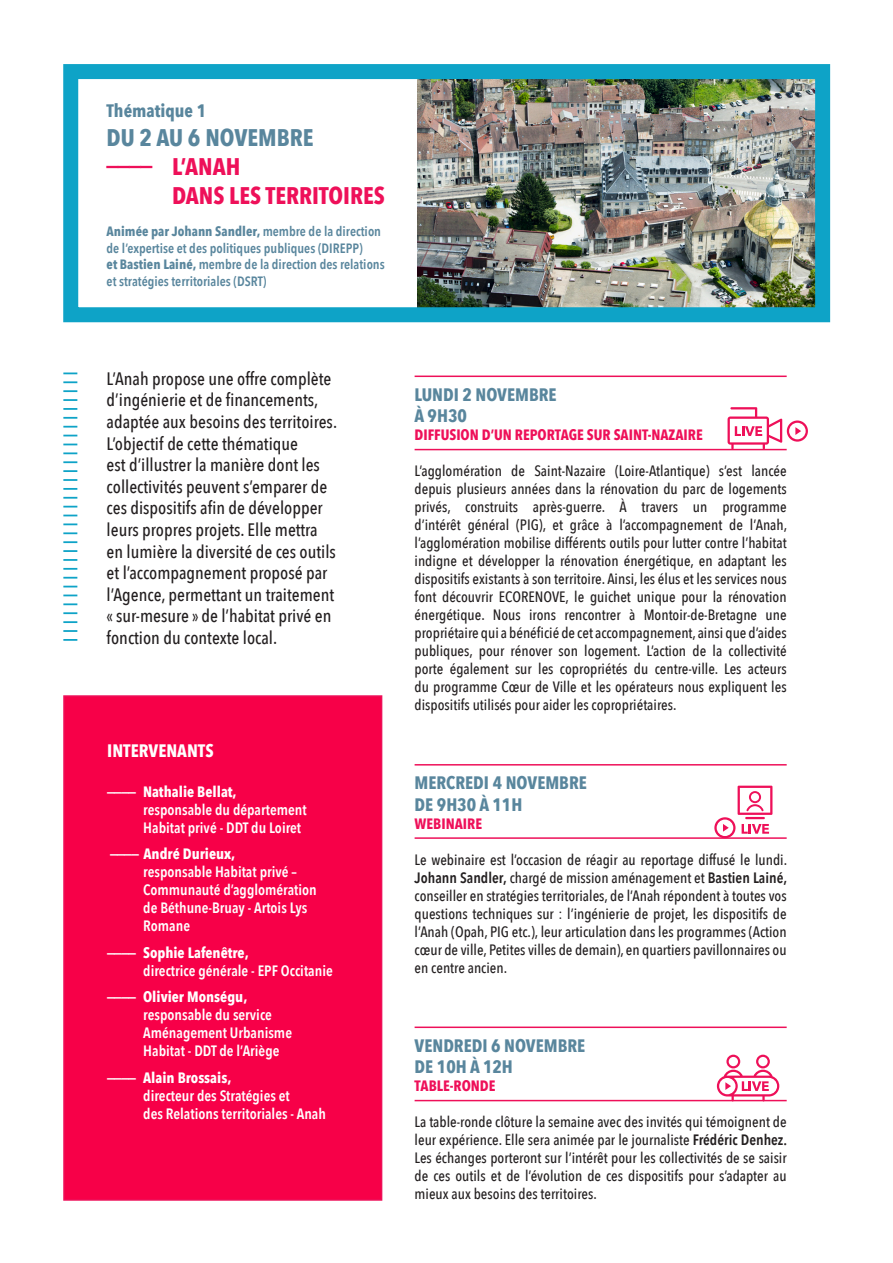
<style>
.page{position:relative;width:893px;height:1263px;background:#fff}
.page>*{position:absolute;margin:0;border:0;box-sizing:border-box;transform-origin:0 0}
.t1{font:700 24px/28.8px "Avenir Next Condensed";color:#ee1059}
.t2{font:700 24px "Avenir Next Condensed";color:#59869d}
.t3{font:500 18px/21.6px "Avenir Next Condensed";color:#231f20}
.t4{font:700 18px/21.6px "Avenir Next Condensed";color:#59869d}
.t5{font:700 18px "Avenir Next Condensed";color:#fff}
.t6{font:500 15px/18px "Avenir Next Condensed";color:#231f20;text-align:justify}
.t7{font:600 15px/18px "Avenir Next Condensed";color:#fff}
.t8{font:700 15px "Avenir Next Condensed";color:#fff}
.t9{font:700 15px "Avenir Next Condensed";color:#ee1059}
.t10{font:600 13.5px/16.5px "Avenir Next Condensed";color:#59869d}
.s1{font-weight:700}
.s2{font-weight:600}
</style>
<div class="page">
<div style="left:64px;top:696px;width:318px;height:504px;background:#f70048"></div>
<div style="left:63px;top:695px;width:319px;height:506px;border:2px solid #ee1059"></div>
<hr style="left:415px;top:376px;width:372px;height:1px;background:#ee1059">
<hr style="left:415px;top:449px;width:372px;height:1px;background:#ee1059">
<hr style="left:415px;top:764px;width:372px;height:1px;background:#ee1059">
<hr style="left:415px;top:837px;width:372px;height:2px;background:#ee1059">
<hr style="left:415px;top:1026px;width:372px;height:2px;background:#ee1059">
<hr style="left:415px;top:1100px;width:372px;height:1px;background:#ee1059">
<img style="left:63px;top:64px;width:768px;height:259px">
<svg style="left:727px;top:407px;width:81px;height:42px"></svg>
<svg style="left:717px;top:1055px;width:62px;height:45px"></svg>
<svg style="left:714px;top:786px;width:58px;height:52px"></svg>
<svg style="left:63px;top:381px;width:14px;height:2px"></svg>
<svg style="left:63px;top:390px;width:14px;height:2px"></svg>
<svg style="left:63px;top:399px;width:14px;height:2px"></svg>
<svg style="left:63px;top:417px;width:14px;height:2px"></svg>
<svg style="left:63px;top:426px;width:14px;height:2px"></svg>
<svg style="left:63px;top:435px;width:14px;height:1px"></svg>
<svg style="left:63px;top:408px;width:14px;height:2px"></svg>
<svg style="left:63px;top:372px;width:14px;height:2px"></svg>
<svg style="left:63px;top:444px;width:14px;height:1px"></svg>
<svg style="left:63px;top:452px;width:14px;height:2px"></svg>
<svg style="left:63px;top:470px;width:14px;height:2px"></svg>
<svg style="left:63px;top:479px;width:14px;height:2px"></svg>
<svg style="left:63px;top:488px;width:14px;height:2px"></svg>
<svg style="left:63px;top:506px;width:14px;height:1px"></svg>
<svg style="left:63px;top:515px;width:14px;height:1px"></svg>
<svg style="left:63px;top:523px;width:14px;height:2px"></svg>
<svg style="left:63px;top:497px;width:14px;height:2px"></svg>
<svg style="left:63px;top:461px;width:14px;height:2px"></svg>
<svg style="left:63px;top:532px;width:14px;height:2px"></svg>
<svg style="left:63px;top:541px;width:14px;height:2px"></svg>
<svg style="left:63px;top:559px;width:14px;height:2px"></svg>
<svg style="left:63px;top:568px;width:14px;height:2px"></svg>
<svg style="left:63px;top:577px;width:14px;height:2px"></svg>
<svg style="left:63px;top:594px;width:14px;height:2px"></svg>
<svg style="left:63px;top:603px;width:14px;height:2px"></svg>
<svg style="left:63px;top:612px;width:14px;height:2px"></svg>
<svg style="left:63px;top:586px;width:14px;height:1px"></svg>
<svg style="left:63px;top:550px;width:14px;height:2px"></svg>
<svg style="left:63px;top:621px;width:14px;height:2px"></svg>
<svg style="left:63px;top:630px;width:14px;height:2px"></svg>
<svg style="left:63px;top:639px;width:14px;height:2px"></svg>
<p class="t4" style="left:107px;top:100px;width:101px">Thématique 1</p>
<h1 class="t2" style="left:107px;top:123px;width:208px">DU 2 AU 6 NOVEMBRE</h1>
<h1 class="t1" style="left:107px;top:141px;width:47px">____</h1>
<h1 class="t1" style="left:172px;top:152px;width:214px">L’ANAH<br>DANS LES TERRITOIRES</h1>
<p class="t10" style="left:107px;top:223px;width:280px"><span class="s1">Animée par Johann Sandler,</span> membre de la direction de l’expertise et des politiques publiques (DIREPP)<br><span class="s1">et Bastien Lainé,</span> membre de la direction des relations et stratégies territoriales (DSRT)</p>
<p class="t3" style="left:107px;top:368px;width:232px">L’Anah propose une offre complète d’ingénierie et de financements, adaptée aux besoins des territoires.<br>L’objectif de cette thématique<br>est d’illustrer la manière dont les collectivités peuvent s’emparer de ces dispositifs afin de développer leurs propres projets. Elle mettra en lumière la diversité de ces outils et l’accompagnement proposé par l’Agence, permettant un traitement « sur-mesure » de l’habitat privé en fonction du contexte local.</p>
<p class="t5" style="left:107px;top:740px;width:108px">INTERVENANTS</p>
<p class="t8" style="left:107px;top:782px;width:131px">____ Nathalie Bellat,</p>
<p class="t7" style="left:143px;top:800px;width:165px">responsable du département<br>Habitat privé - DDT du Loiret</p>
<p class="t8" style="left:110px;top:845px;width:127px">____ André Durieux,</p>
<p class="t7" style="left:143px;top:862px;width:175px">responsable Habitat privé –<br>Communauté d’agglomération de Béthune-Bruay - Artois Lys<br>Romane</p>
<p class="t8" style="left:107px;top:943px;width:143px">____ Sophie Lafenêtre,</p>
<p class="t7" style="left:143px;top:961px;width:191px">directrice générale - EPF Occitanie</p>
<p class="t8" style="left:107px;top:988px;width:142px">____ Olivier Monségu,</p>
<p class="t7" style="left:143px;top:1005px;width:150px">responsable du service<br>Aménagement Urbanisme<br>Habitat - DDT de l’Ariège</p>
<p class="t8" style="left:107px;top:1068px;width:126px">____ Alain Brossais,</p>
<p class="t7" style="left:143px;top:1086px;width:184px">directeur des Stratégies et<br>des Relations territoriales - Anah</p>
<p class="t4" style="left:415px;top:383px;width:144px">LUNDI 2 NOVEMBRE<br>À 9H30</p>
<p class="t9" style="left:415px;top:426px;width:290px">DIFFUSION D’UN REPORTAGE SUR SAINT-NAZAIRE</p>
<p class="t6" style="left:415px;top:462px;width:374px">L’agglomération de Saint-Nazaire (Loire-Atlantique) s’est lancée depuis plusieurs années dans la rénovation du parc de logements privés, construits après-guerre. À travers un programme d’intérêt général (PIG), et grâce à l’accompagnement de l’Anah, l’agglomération mobilise différents outils pour lutter contre l’habitat indigne et développer la rénovation énergétique, en adaptant les dispositifs existants à son territoire. Ainsi, les élus et les services nous font découvrir ECORENOVE, le guichet unique pour la rénovation énergétique. Nous irons rencontrer à Montoir-de-Bretagne une propriétaire qui a bénéficié de cet accompagnement, ainsi que d’aides publiques, pour rénover son logement. L’action de la collectivité porte également sur les copropriétés du centre-ville. Les acteurs du programme Cœur de Ville et les opérateurs nous expliquent les dispositifs utilisés pour aider les copropriétaires.</p>
<p class="t4" style="left:415px;top:772px;width:174px">MERCREDI 4 NOVEMBRE<br>DE 9H30 À 11H</p>
<p class="t9" style="left:415px;top:814px;width:69px">WEBINAIRE</p>
<p class="t6" style="left:415px;top:850px;width:374px">Le webinaire est l’occasion de réagir au reportage diffusé le lundi.<br><span class="s2">Johann Sandler,</span> chargé de mission aménagement et <span class="s2">Bastien Lainé, </span>conseiller en stratégies territoriales, de l’Anah répondent à toutes vos questions techniques sur : l’ingénierie de projet, les dispositifs de l’Anah (Opah, PIG etc.), leur articulation dans les programmes (Action cœur de ville, Petites villes de demain), en quartiers pavillonnaires ou en centre ancien.</p>
<p class="t4" style="left:415px;top:1034px;width:172px">VENDREDI 6 NOVEMBRE<br>DE 10H À 12H</p>
<p class="t9" style="left:415px;top:1077px;width:82px">TABLE-RONDE</p>
<p class="t6" style="left:415px;top:1113px;width:374px">La table-ronde clôture la semaine avec des invités qui témoignent de leur expérience. Elle sera animée par le journaliste <span class="s2">Frédéric Denhez.<br></span>Les échanges porteront sur l’intérêt pour les collectivités de se saisir de ces outils et de l’évolution de ces dispositifs pour s’adapter au mieux aux besoins des territoires.</p>
</div>
